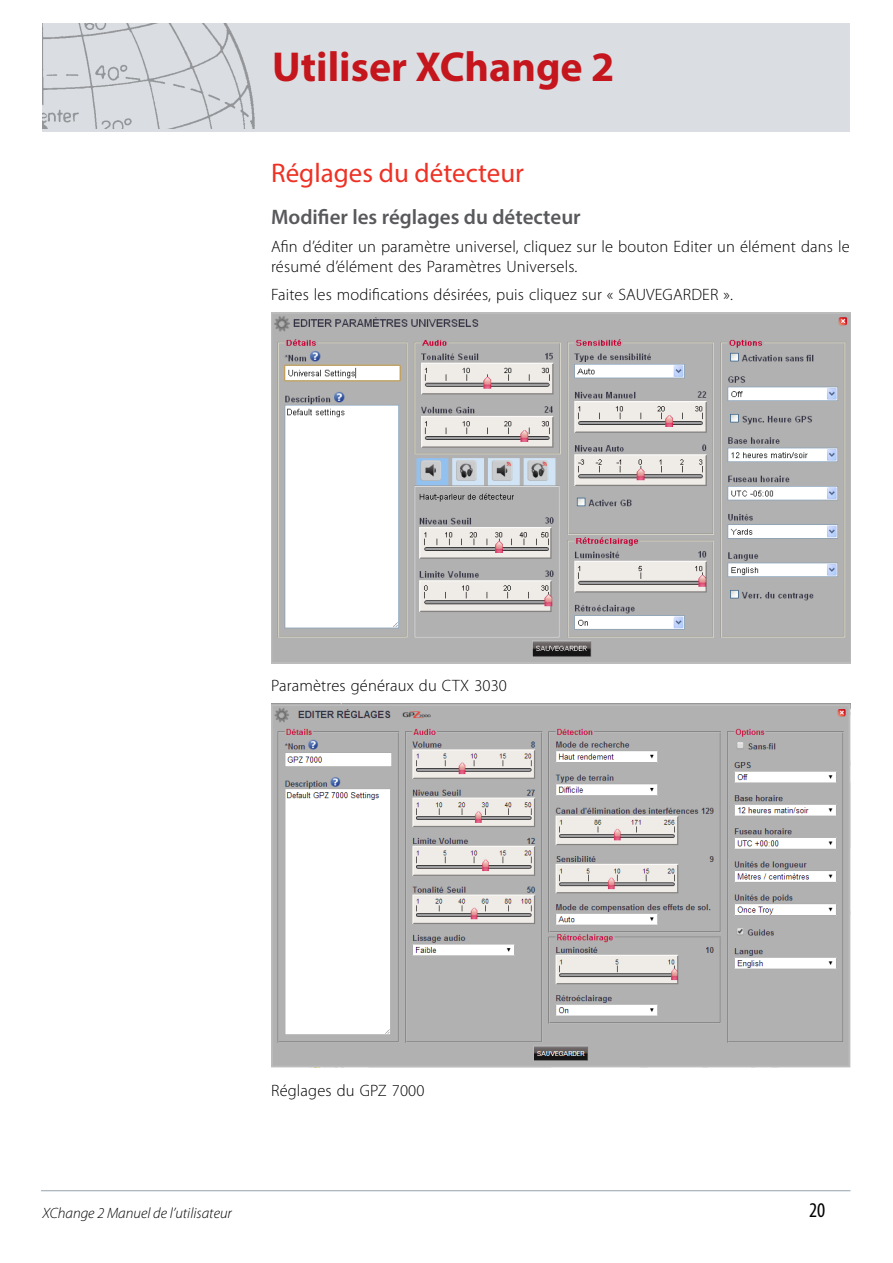
<style>
.page{position:relative;width:893px;height:1263px;background:#fff}
.page>*{position:absolute;margin:0;border:0;box-sizing:border-box;transform-origin:0 0}
.t1{font:700 42px "Myriad Pro";color:#c4161c}
.t2{font:27px "Myriad Pro";color:#ee3124}
.t3{font:600 21px "Myriad Pro";color:#58595b}
.t4{font:condensed 21px "Myriad Pro";color:#000}
.t5{font:300 16.5px/19.8px "Myriad Pro";letter-spacing:.01em;color:#000}
.t6{font:italic 300 15px "Myriad Pro";color:#000}
</style>
<div class="page">
<div style="left:43px;top:23px;width:807px;height:109px;background:#dadde1"></div>
<img style="left:43px;top:23px;width:211px;height:106px">
<hr style="left:41px;top:1190px;width:809px;height:1px;background:#a0adb7">
<img style="left:271px;top:312px;width:579px;height:351px">
<img style="left:271px;top:703px;width:579px;height:364px">
<h1 class="t1" style="left:272px;top:39px;width:344px">Utiliser XChange 2</h1>
<h2 class="t2" style="left:271px;top:156px;width:255px">Réglages du détecteur</h2>
<p class="t3" style="left:271px;top:204px;width:311px">Modifier les réglages du détecteur</p>
<p class="t5" style="left:271px;top:237px;width:580px">Afin d’éditer un paramètre universel, cliquez sur le bouton Editer un élément dans le résumé d’élément des Paramètres Universels.</p>
<p class="t5" style="left:271px;top:285px;width:463px">Faites les modifications désirées, puis cliquez sur « SAUVEGARDER ».</p>
<p class="t5" style="left:271px;top:676px;width:237px">Paramètres généraux du CTX 3030</p>
<p class="t5" style="left:271px;top:1081px;width:155px">Réglages du GPZ 7000</p>
<p class="t6" style="left:43px;top:1205px;width:191px">XChange 2 Manuel de l’utilisateur</p>
<p class="t4" style="left:809px;top:1197px;width:18px">20</p>
</div>
